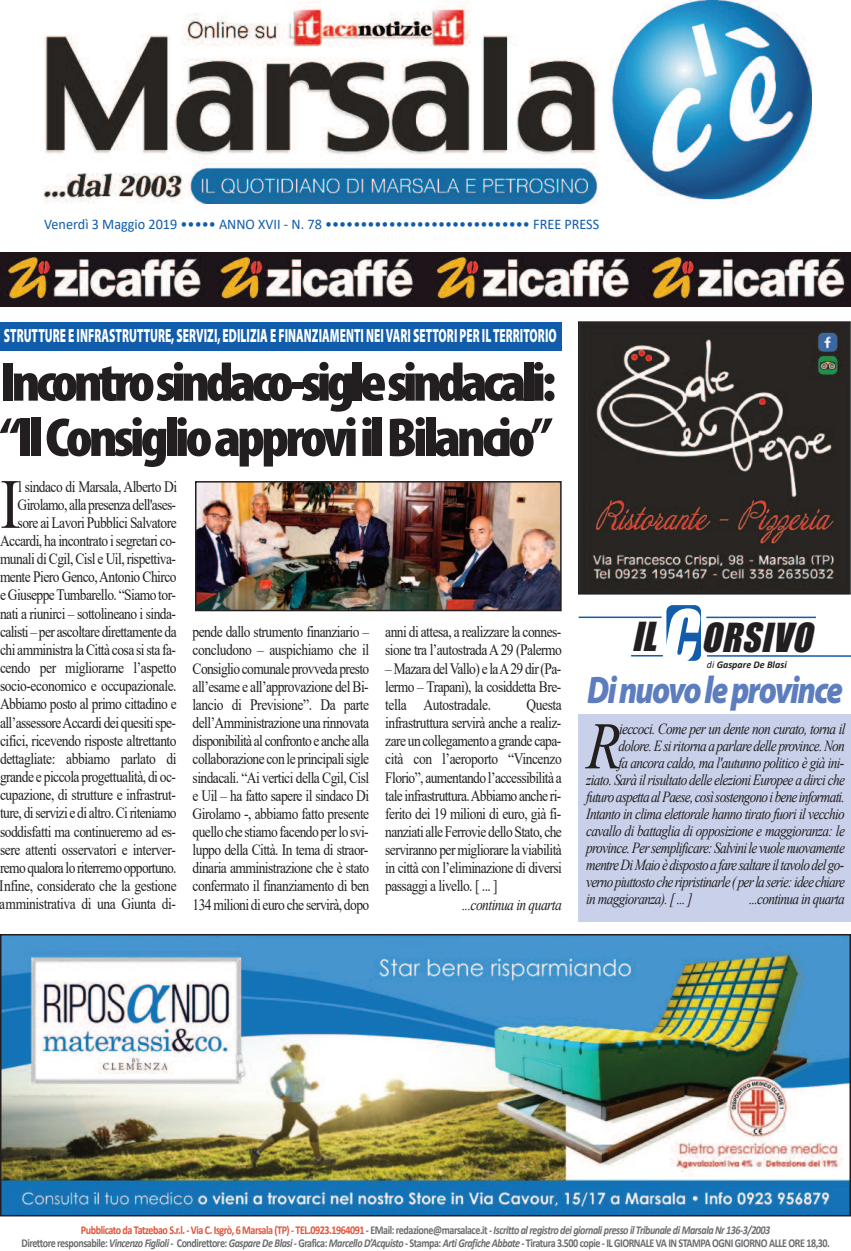
<style>
.page{position:relative;width:851px;height:1251px;background:#fff}
.page>*{position:absolute;margin:0;border:0;box-sizing:border-box;transform-origin:0 0}
.t1{font:70.5px "Times New Roman";color:#231f20;scale:.85 1}
.t2{font:italic 66.6px "Times New Roman";color:#231f20;scale:.87 1}
.t3{font:900 condensed 55.05px/55.2px "Myriad Pro";letter-spacing:-.065em;color:#231f20;scale:1.08 1}
.t4{font:italic 900 38.55px "Myriad Pro";letter-spacing:-.05em;color:#5d7dbe;scale:.82 1}
.t5{font:italic 36.75px "Impact";color:#231f20}
.t6{font:900 19.2px "Myriad Pro";letter-spacing:.005em;color:#fff;scale:.59 1}
.t7{font:15.75px/18.1px "Times New Roman";letter-spacing:-.04em;color:#231f20;text-align:justify;scale:.85 1}
.t8{font:italic 15.75px "Times New Roman";letter-spacing:-.04em;color:#231f20;scale:.85 1}
.t9{font:italic 15.45px "Times New Roman";letter-spacing:-.05em;color:#231f20;scale:.87 1}
.t10{font:14.7px "Calibri";color:#115cab;scale:.96 1}
.t11{font:700 12px/13.5px "Calibri";letter-spacing:-.045em;color:#6c6d70;text-align:center;scale:.84 1}
.t12{font:italic 700 10.35px "Calibri";color:#231f20}
.s1{font-size:67.05px;color:#fff}
.s2{font-weight:400}
.s3{color:#e15438}
.s4{font-style:italic}
</style>
<div class="page">
<div style="left:578px;top:713px;width:272px;height:208px;background:#c9d0e9"></div>
<div style="left:666px;top:605px;width:34px;height:55px;background:#115cab;border-radius:6px"></div>
<hr style="left:707px;top:655px;width:143px;height:1px;background:#115cab">
<hr style="left:706px;top:616px;width:109px;height:2px;background:#115cab">
<hr style="left:631px;top:655px;width:31px;height:1px;background:#115cab">
<hr style="left:578px;top:616px;width:83px;height:2px;background:#115cab">
<img style="left:0;top:252px;width:850px;height:54px">
<div style="left:0;top:322px;width:562px;height:28px;background:#115cab"></div>
<img style="left:198px;top:484px;width:360px;height:124px">
<div style="left:195px;top:481px;width:366px;height:130px;border:2px solid #231f20"></div>
<img style="left:44px;top:1px;width:767px;height:203px">
<img style="left:581px;top:324px;width:266px;height:267px">
<div style="left:578px;top:321px;width:272px;height:273px;border:2px solid #231f20"></div>
<img style="left:3px;top:936px;width:844px;height:277px">
<div style="left:0;top:933px;width:850px;height:283px;border:2px solid #231f20"></div>
<p class="t10" style="left:44px;top:217px;width:579px">Venerdì 3 Maggio 2019 ••••• ANNO XVII - N. 78 ••••••••••••••••••••••••••••• FREE PRESS</p>
<p class="t6" style="left:4px;top:328px;width:938px">STRUTTURE E INFRASTRUTTURE, SERVIZI, EDILIZIA E FINANZIAMENTI NEIVARI SETTORI PER ILTERRITORIO</p>
<h3 class="t3" style="left:0;top:359px;width:516px">Incontrosindaco-siglesindacali: “IlConsiglioapproviilBilancio”</h3>
<p class="t7" style="left:0;top:477px;width:210px;text-align:right">l sindaco di Marsala, Alberto Di Girolamo, alla presenza dell'ases&shy;sore ai Lavori Pubblici Salvatore Accardi, ha incontrato i segretari co&shy;munali di Cgil, Cisl e Uil, rispettiva&shy;mente Piero Genco,Antonio Chirco e GiuseppeTumbarello. “Siamo tor&shy;nati a riunirci – sottolineano i sinda&shy;calisti – per ascoltare direttamente da chi amministra la Città cosa si sta fa&shy;cendo per migliorarne l’aspetto socio-economico e occupazionale.<br>Abbiamo posto al primo cittadino e all’assessoreAccardi dei quesiti spe&shy;cifici, ricevendo risposte altrettanto dettagliate: abbiamo parlato di grande e piccola progettualità, di oc&shy;cupazione, di strutture e infrastrut&shy;ture, di servizi e di altro. Ci riteniamo soddisfatti ma continueremo ad es&shy;sere attenti osservatori e interver&shy;remo qualora lo riterremo opportuno.<br>Infine, considerato che la gestione amministrativa di una Giunta di-</p>
<h1 class="t1" style="left:0;top:465px;width:25px">I</h1>
<p class="t7" style="left:192px;top:622px;width:209px">pende dallo strumento finanziario – concludono – auspichiamo che il Consiglio comunale provveda presto all’esame e all’approvazione del Bi&shy;lancio di Previsione”. Da parte dell’Amministrazione una rinnovata disponibilità al confronto e anche alla collaborazione con le principali sigle sindacali. “Ai vertici della Cgil, Cisl e Uil – ha fatto sapere il sindaco Di Girolamo -, abbiamo fatto presente quello che stiamo facendo per lo svi&shy;luppo della Città. In tema di straor&shy;dinaria amministrazione che è stato confermato il finanziamento di ben 134 milioni di euro che servirà, dopo</p>
<p class="t7" style="left:385px;top:622px;width:209px">anni di attesa, a realizzare la connes&shy;sione tra l’autostrada A 29 (Palermo</p>
<p class="t7" style="left:385px;top:659px;width:209px">– Mazara delVallo) e laA29 dir (Pa&shy;lermo – Trapani), la cosiddetta Bre&shy;tella Autostradale.</p>
<p class="t7" style="left:385px;top:695px;width:209px;text-indent:141px">Questa infrastruttura servirà anche a realiz&shy;zare un collegamento a grande capa&shy;cità con l’aeroporto “Vincenzo Florio”, aumentando l’accessibilità a tale infrastruttura.Abbiamo anche ri&shy;ferito dei 19 milioni di euro, già fi&shy;nanziati alle Ferrovie dello Stato, che serviranno per migliorare la viabilità in città con l’eliminazione di diversi passaggi a livello. [ ... ]</p>
<p class="t8" style="left:462px;top:895px;width:119px">...continua in quarta</p>
<h3 class="t5" style="left:632px;top:614px;width:187px">IL<span class="s1">C</span>ORSIVO</h3>
<p class="t12" style="left:706px;top:660px;width:81px"><span class="s2">di</span> Gaspare De Blasi</p>
<h3 class="t4" style="left:587px;top:675px;width:313px">Dinuovoleprovince</h3>
<h2 class="t2" style="left:586px;top:708px;width:42px">R</h2>
<p class="t9" style="left:619px;top:720px;width:262px">ieccoci. Come per un dente non curato, torna il</p>
<p class="t9" style="left:618px;top:737px;width:262px">dolore. E si ritorna a parlare delleprovince. Non</p>
<p class="t9" style="left:618px;top:754px;width:261px">fa ancora caldo, ma l'autunno politico è già ini-</p>
<p class="t9" style="left:586px;top:771px;width:299px">ziato. Sarà il risultato delle elezioni Europee a dirci che</p>
<p class="t9" style="left:586px;top:788px;width:299px">futuro aspetta al Paese, così sostengono i bene informati.</p>
<p class="t9" style="left:586px;top:805px;width:299px">Intanto in clima elettorale hanno tirato fuori il vecchio</p>
<p class="t9" style="left:586px;top:822px;width:299px">cavallo di battaglia di opposizione e maggioranza: le</p>
<p class="t9" style="left:586px;top:839px;width:299px">province. Per semplificare: Salvini le vuole nuovamente</p>
<p class="t9" style="left:586px;top:856px;width:298px">mentre Di Maio è disposto afare saltare il tavolo del go-</p>
<p class="t9" style="left:586px;top:873px;width:299px">verno piuttosto che ripristinarle (per la serie: idee chiare</p>
<p class="t9" style="left:586px;top:890px;width:124px">in maggioranza). [ ... ]</p>
<p class="t9" style="left:749px;top:890px;width:111px">...continua in quarta</p>
<p class="t11" style="left:21px;top:1223px;width:963px"><span class="s3">Pubblicato da Tatzebao S.r.l. - Via C. Isgrò, 6 Marsala (TP) - TEL.0923.1964091</span> - EMail: redazione@marsalace.it - <span class="s4">Iscritto al registro dei giornali presso il Tribunale di Marsala Nr 136-3/2003<br></span>Direttore responsabile: <span class="s4">Vincenzo Figlioli -</span> Condirettore: <span class="s4">Gaspare De Blasi -</span> Grafica: <span class="s4">Marcello D’Acquisto</span> - Stampa: <span class="s4">Arti Grafiche Abbate -</span> Tiratura 3.500 copie - IL GIORNALE VA IN STAMPA OGNI GIORNO ALLE ORE 18,30.</p>
</div>
